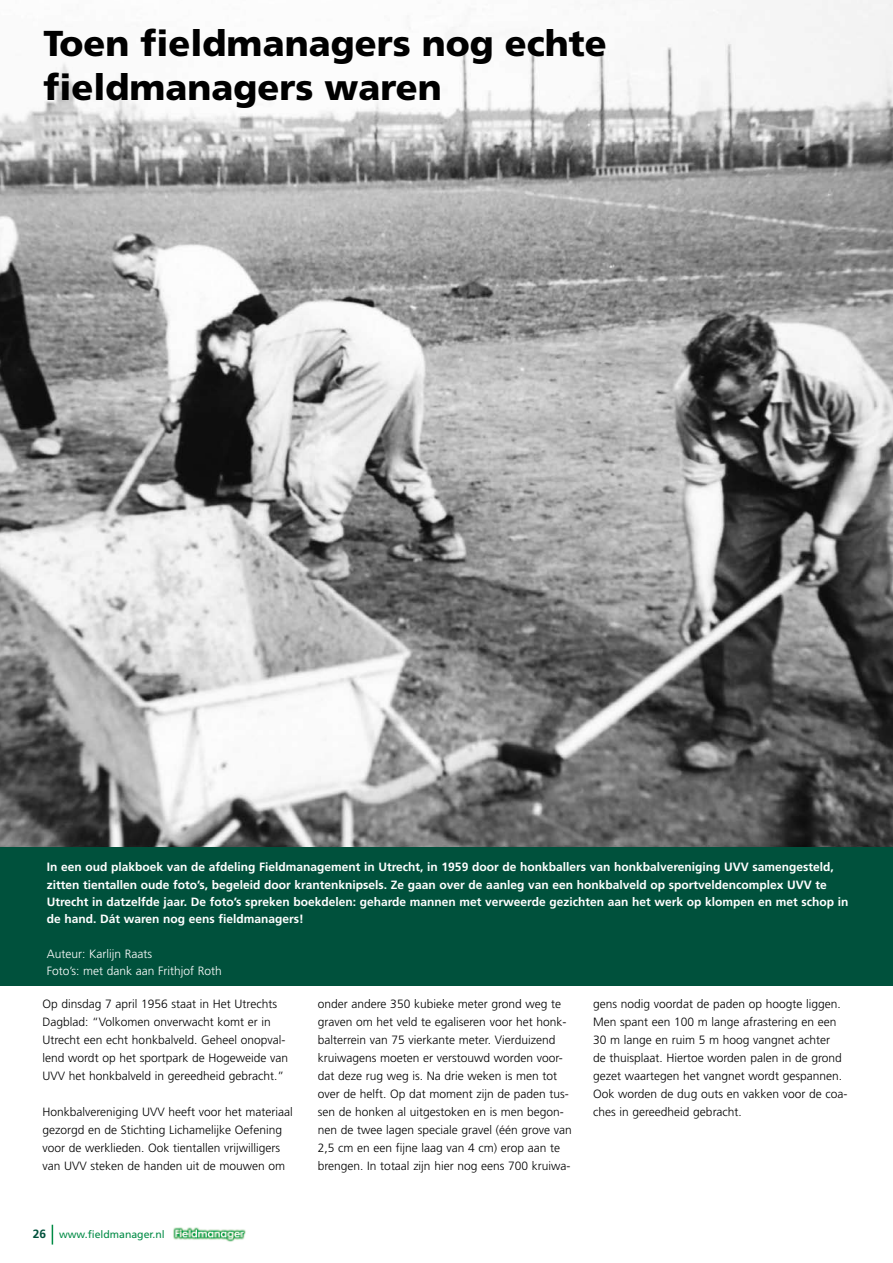
<style>
.page{position:relative;width:893px;height:1263px;background:#fff}
.page>*{position:absolute;margin:0;border:0;box-sizing:border-box;transform-origin:0 0}
.t1{font:900 36px/43.2px "Frutiger";color:#000}
.t2{font:300 12px/18px "Frutiger";color:#000}
.t3{font:700 12px/17.2px "Frutiger";color:#fff}
.t4{font:300 12px/17.2px "Frutiger";color:#fff}
.t5{font:10.5px "Frutiger";color:#008b45}
.s1{font-weight:700;font-size:12px;color:#00513c}
</style>
<div class="page">
<svg style="left:52px;top:1225px;width:1px;height:19px"></svg>
<img style="left:173px;top:1227px;width:73px;height:15px">
<img style="left:0;top:0;width:893px;height:847px">
<div style="left:0;top:847px;width:893px;height:139px;background:#00513c"></div>
<h1 class="t1" style="left:43px;top:22px;width:565px">Toen fieldmanagers nog echte fieldmanagers waren</h1>
<p class="t3" style="left:47px;top:858px;width:803px">In een oud plakboek van de afdeling Fieldmanagement in Utrecht, in 1959 door de honkballers van honkbalvereniging UVV samengesteld, zitten tientallen oude foto’s, begeleid door krantenknipsels. Ze gaan over de aanleg van een honkbalveld op sportveldencomplex UVV te Utrecht in datzelfde jaar. De foto’s spreken boekdelen: geharde mannen met verweerde gezichten aan het werk op klompen en met schop in de hand. Dát waren nog eens fieldmanagers!</p>
<p class="t4" style="left:47px;top:945px;width:177px">Auteur: Karlijn Raats<br>Foto’s: met dank aan Frithjof Roth</p>
<p class="t2" style="left:43px;top:995px;width:247px">Op dinsdag 7 april 1956 staat in Het Utrechts Dagblad: “Volkomen onverwacht komt er in Utrecht een echt honkbalveld. Geheel onopval&shy;lend wordt op het sportpark de Hogeweide van UVV het honkbalveld in gereedheid gebracht.”</p>
<p class="t2" style="left:43px;top:1103px;width:252px">Honkbalvereniging UVV heeft voor het materiaal gezorgd en de Stichting Lichamelijke Oefening voor de werklieden. Ook tientallen vrijwilligers van UVV steken de handen uit de mouwen om</p>
<p class="t2" style="left:318px;top:995px;width:255px">onder andere 350 kubieke meter grond weg te graven om het veld te egaliseren voor het honk&shy;balterrein van 75 vierkante meter. Vierduizend kruiwagens moeten er verstouwd worden voor&shy;dat deze rug weg is. Na drie weken is men tot over de helft. Op dat moment zijn de paden tus&shy;sen de honken al uitgestoken en is men begon&shy;nen de twee lagen speciale gravel (één grove van 2,5 cm en een fijne laag van 4 cm) erop aan te brengen. In totaal zijn hier nog eens 700 kruiwa-</p>
<p class="t2" style="left:593px;top:995px;width:256px">gens nodig voordat de paden op hoogte liggen.<br>Men spant een 100 m lange afrastering en een 30 m lange en ruim 5 m hoog vangnet achter<br>de thuisplaat. Hiertoe worden palen in de grond gezet waartegen het vangnet wordt gespannen.<br>Ook worden de dug outs en vakken voor de coa&shy;ches in gereedheid gebracht.</p>
<p class="t5" style="left:33px;top:1228px;width:133px"><span class="s1">26</span> www.fieldmanager.nl</p>
</div>
